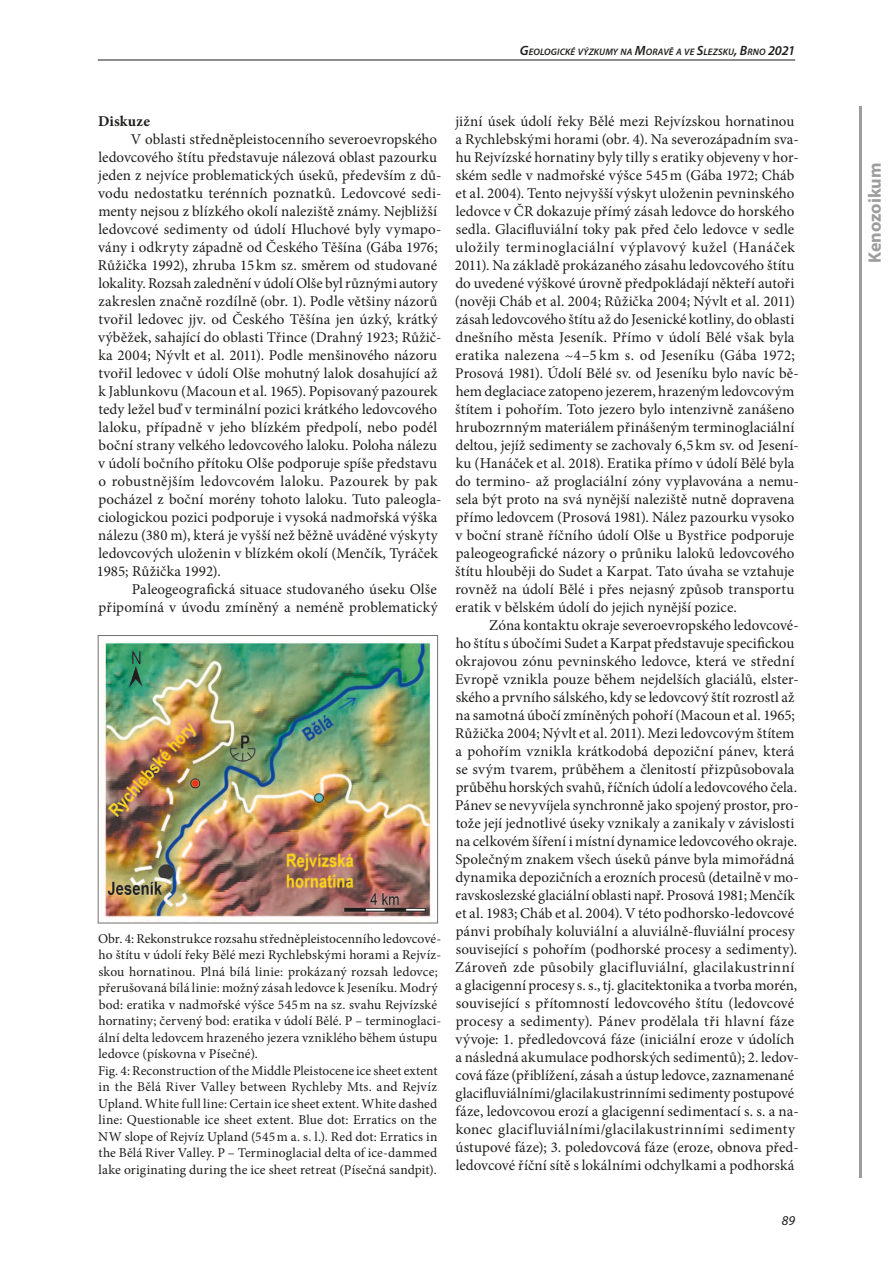
<style>
.page{position:relative;width:893px;height:1263px;background:#fff}
.page>*{position:absolute;margin:0;border:0;box-sizing:border-box;transform-origin:0 0}
.t1{font:700 18px "Myriad Pro";color:#9d9d9d}
.t2{font:15px/18px "Minion Pro";letter-spacing:.005em;color:#1d1d1b}
.t3{font:700 15px "Minion Pro";letter-spacing:.01em;color:#1d1d1b}
.t4{font:13.5px/16.5px "Minion Pro";letter-spacing:.01em;color:#1d1d1b}
.t5{font:italic 13.5px "Myriad Pro";color:#1d1d1b}
.t6{font:italic 600 9.45px "Myriad Pro";letter-spacing:.01em;color:#1d1d1b}
.s1{font-size:13.5px}
</style>
<div class="page">
<hr style="left:859px;top:106px;width:3px;height:1072px;background:#9d9d9d">
<hr style="left:98px;top:60px;width:697px;height:1px;background:#1d1d1b">
<img style="left:104px;top:642px;width:327px;height:278px">
<div style="left:98px;top:635px;width:340px;height:288px;border:1px solid #70706f"></div>
<p class="t6" style="left:520px;top:46px;width:277px"><span class="s1">G</span>EOLOGICKÉ VÝZKUMY NA <span class="s1">M</span>ORAVĚ A VE <span class="s1">S</span>LEZSKU<span class="s1">, B</span>RNO <span class="s1">2021</span></p>
<p class="t3" style="left:98px;top:111px;width:53px">Diskuze</p>
<p class="t2" style="left:97px;top:130px;width:346px;text-indent:34px">V oblasti středněpleistocenního severoevropského ledovcového štítu představuje nálezová oblast pazourku jeden z nejvíce problematických úseků, především z dů&shy;vodu nedostatku terénních poznatků. Ledovcové sedi&shy;menty nejsou z blízkého okolí naleziště známy. Nejbližší ledovcové sedimenty od údolí Hluchové byly vymapo&shy;vány i odkryty západně od Českého Těšína (Gába 1976; Růžička 1992), zhruba 15 km sz. směrem od studované lokality. Rozsah zalednění v údolí Olše byl různými autory zakreslen značně rozdílně (obr. 1). Podle většiny názorů tvořil ledovec jjv. od Českého Těšína jen úzký, krátký výběžek, sahající do oblasti Třince (Drahný 1923; Růžič&shy;ka 2004; Nývlt et al. 2011). Podle menšinového názoru tvořil ledovec v údolí Olše mohutný lalok dosahující až k Jablunkovu (Macoun et al. 1965). Popisovaný pazourek tedy ležel buď v terminální pozici krátkého ledovcového laloku, případně v jeho blízkém předpolí, nebo podél boční strany velkého ledovcového laloku. Poloha nálezu v údolí bočního přítoku Olše podporuje spíše představu o robustnějším ledovcovém laloku. Pazourek by pak pocházel z boční morény tohoto laloku. Tuto paleogla&shy;ciologickou pozici podporuje i vysoká nadmořská výška nálezu (380 m), která je vyšší než běžně uváděné výskyty ledovcových uloženin v blízkém okolí (Menčík, Tyráček 1985; Růžička 1992).</p>
<p class="t2" style="left:98px;top:580px;width:341px;text-align:right">Paleogeografická situace studovaného úseku Olše připomíná v úvodu zmíněný a neméně problematický</p>
<p class="t4" style="left:98px;top:930px;width:345px">Obr. 4: Rekonstrukce rozsahu středněpleistocenního ledovcové&shy;ho štítu v údolí řeky Bělé mezi Rychlebskými horami a Rejvíz&shy;skou hornatinou. Plná bílá linie: prokázaný rozsah ledovce; přerušovaná bílá linie: možný zásah ledovce k Jeseníku. Modrý bod: eratika v nadmořské výšce 545m na sz. svahu Rejvízské hornatiny; červený bod: eratika v údolí Bělé. P – terminoglaci&shy;ální delta ledovcem hrazeného jezera vzniklého během ústupu ledovce (pískovna v Písečné).<br>Fig. 4: Reconstruction of the Middle Pleistocene ice sheet extent in the Bělá River Valley between Rychleby Mts. and Rejvíz Upland. White full line: Certain ice sheet extent. White dashed line: Questionable ice sheet extent. Blue dot: Erratics on the NW slope of Rejvíz Upland (545m a. s. l.). Red dot: Erratics in the Bělá River Valley. P – Terminoglacial delta of ice-dammed lake originating during the ice sheet retreat (Písečná sandpit).</p>
<p class="t2" style="left:455px;top:112px;width:345px">jižní úsek údolí řeky Bělé mezi Rejvízskou hornatinou a Rychlebskými horami (obr. 4). Na severozápadním sva&shy;hu Rejvízské hornatiny byly tilly s eratiky objeveny v hor&shy;ském sedle v nadmořské výšce 545m (Gába 1972; Cháb et al. 2004). Tento nejvyšší výskyt uloženin pevninského ledovce v ČR dokazuje přímý zásah ledovce do horského sedla. Glacifluviální toky pak před čelo ledovce v sedle uložily terminoglaciální výplavový kužel (Hanáček 2011). Na základě prokázaného zásahu ledovcového štítu do uvedené výškové úrovně předpokládají někteří autoři (nověji Cháb et al. 2004; Růžička 2004; Nývlt et al. 2011) zásah ledovcového štítu až do Jesenické kotliny, do oblasti dnešního města Jeseník. Přímo v údolí Bělé však byla eratika nalezena ~4–5 km s. od Jeseníku (Gába 1972; Prosová 1981). Údolí Bělé sv. od Jeseníku bylo navíc bě&shy;hem deglaciace zatopeno jezerem, hrazeným ledovcovým štítem i pohořím. Toto jezero bylo intenzivně zanášeno hrubozrnným materiálem přinášeným terminoglaciální deltou, jejíž sedimenty se zachovaly 6,5 km sv. od Jesení&shy;ku (Hanáček et al. 2018). Eratika přímo v údolí Bělé byla do termino- až proglaciální zóny vyplavována a nemu&shy;sela být proto na svá nynější naleziště nutně dopravena přímo ledovcem (Prosová 1981). Nález pazourku vysoko v boční straně říčního údolí Olše u Bystřice podporuje paleogeografické názory o průniku laloků ledovcového štítu hlouběji do Sudet a Karpat. Tato úvaha se vztahuje rovněž na údolí Bělé i přes nejasný způsob transportu eratik v bělském údolí do jejich nynější pozice.</p>
<p class="t2" style="left:455px;top:616px;width:345px;text-indent:34px">Zóna kontaktu okraje severoevropského ledovcové&shy;ho štítu s úbočími Sudet a Karpat představuje specifickou okrajovou zónu pevninského ledovce, která ve střední Evropě vznikla pouze během nejdelších glaciálů, elster&shy;ského a prvního sálského, kdy se ledovcový štít rozrostl až na samotná úbočí zmíněných pohoří (Macoun et al. 1965; Růžička 2004; Nývlt et al. 2011). Mezi ledovcovým štítem a pohořím vznikla krátkodobá depoziční pánev, která se svým tvarem, průběhem a členitostí přizpůsobovala průběhu horských svahů, říčních údolí a ledovcového čela.<br>Pánev se nevyvíjela synchronně jako spojený prostor, pro&shy;tože její jednotlivé úseky vznikaly a zanikaly v závislosti na celkovém šíření i místní dynamice ledovcového okraje.<br>Společným znakem všech úseků pánve byla mimořádná dynamika depozičních a erozních procesů (detailně v mo&shy;ravskoslezské glaciální oblasti např. Prosová 1981; Menčík et al. 1983; Cháb et al. 2004). V této podhorsko-ledovcové pánvi probíhaly koluviální a aluviálně-fluviální procesy související s pohořím (podhorské procesy a sedimenty).<br>Zároveň zde působily glacifluviální, glacilakustrinní a glacigenní procesy s. s., tj. glacitektonika a tvorba morén, související s přítomností ledovcového štítu (ledovcové procesy a sedimenty). Pánev prodělala tři hlavní fáze vývoje: 1. předledovcová fáze (iniciální eroze v údolích a následná akumulace podhorských sedimentů); 2. ledov&shy;cová fáze (přiblížení, zásah a ústup ledovce, zaznamenané glacifluviálními/glacilakustrinními sedimenty postupové fáze, ledovcovou erozí a glacigenní sedimentací s. s. a na&shy;konec glacifluviálními/glacilakustrinními sedimenty ústupové fáze); 3. poledovcová fáze (eroze, obnova před&shy;ledovcové říční sítě s lokálními odchylkami a podhorská</p>
<p class="t5" style="left:782px;top:1212px;width:15px">89</p>
<p class="t1" style="left:863px;top:263px;width:102px;rotate:-90deg">Kenozoikum</p>
</div>
